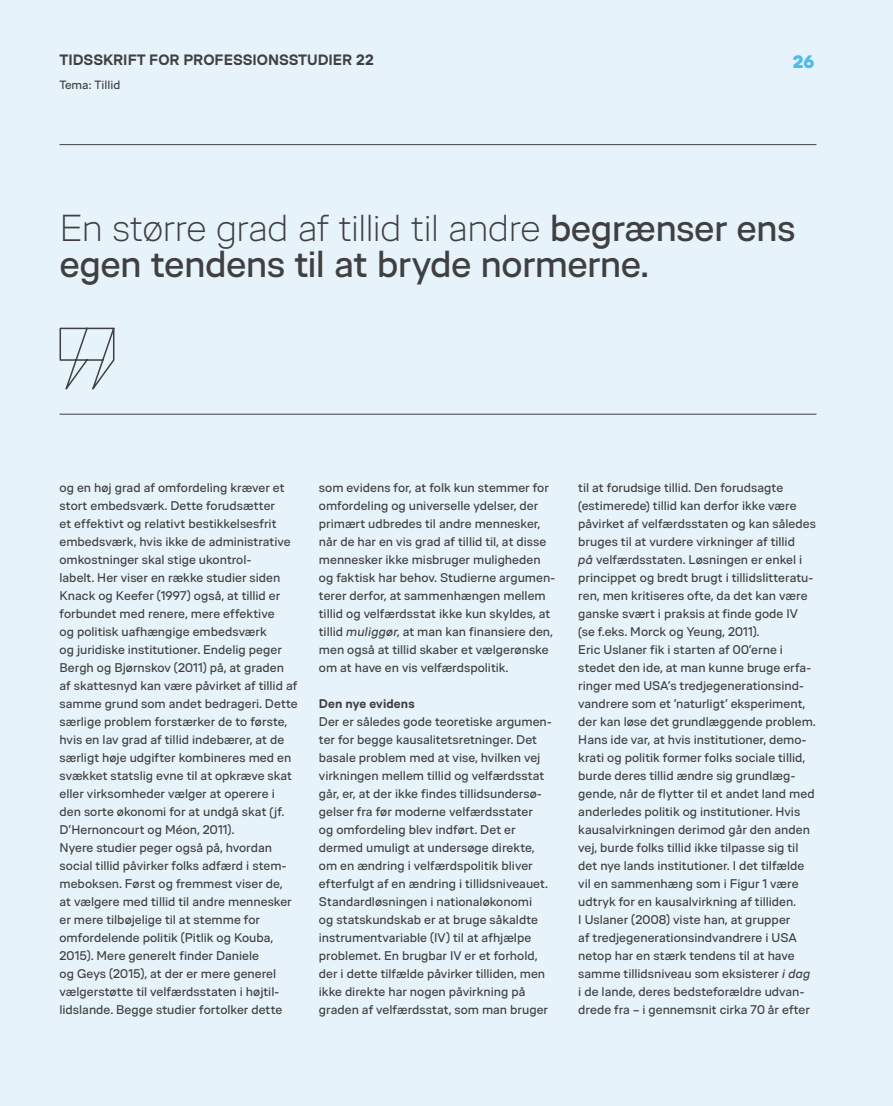
<style>
.page{position:relative;width:893px;height:1106px;background:#e7f3fb}
.page>*{position:absolute;margin:0;border:0;box-sizing:border-box;transform-origin:0 0}
.t1{font:37.5px/36px "VIA Type";letter-spacing:-.02em;color:#404041}
.t2{font:900 18px "VIA Type";color:#4dbcec}
.t3{font:700 15px "VIA Type";color:#404041}
.t4{font:12.6px/18px "VIA Type";color:#404041}
.t5{font:700 12.6px "VIA Type";letter-spacing:.01em;color:#404041}
.t6{font:12px "VIA Type";color:#404041}
.s1{font-weight:300}
.s2{font-style:italic}
</style>
<div class="page">
<svg style="left:59px;top:327px;width:56px;height:63px"></svg>
<hr style="left:60px;top:414px;width:756px;height:1px;background:#404041">
<hr style="left:60px;top:144px;width:756px;height:1px;background:#404041">
<p class="t3" style="left:60px;top:51px;width:316px">TIDSSKRIFT FOR PROFESSIONSSTUDIER 22</p>
<p class="t6" style="left:60px;top:78px;width:62px">Tema: Tillid</p>
<h2 class="t2" style="left:793px;top:50px;width:23px">26</h2>
<h1 class="t1" style="left:60px;top:210px;width:737px"><span class="s1">En større grad af tillid til andre</span> begrænser ens egen tendens til at bryde normerne.</h1>
<p class="t4" style="left:60px;top:479px;width:240px">og en høj grad af omfordeling kræver et stort embedsværk. Dette forudsætter<br>et effektivt og relativt bestikkelsesfrit embedsværk, hvis ikke de administrative omkostninger skal stige ukontrol-<br>labelt. Her viser en række studier siden Knack og Keefer (1997) også, at tillid er forbundet med renere, mere effektive<br>og politisk uafhængige embedsværk<br>og juridiske institutioner. Endelig peger Bergh og Bjørnskov (2011) på, at graden af skattesnyd kan være påvirket af tillid af samme grund som andet bedrageri. Dette særlige problem forstærker de to første, hvis en lav grad af tillid indebærer, at de særligt høje udgifter kombineres med en svækket statslig evne til at opkræve skat eller virksomheder vælger at operere i den sorte økonomi for at undgå skat (jf.<br>D’Hernoncourt og Méon, 2011).<br>Nyere studier peger også på, hvordan social tillid påvirker folks adfærd i stem&shy;meboksen. Først og fremmest viser de,<br>at vælgere med tillid til andre mennesker er mere tilbøjelige til at stemme for omfordelende politik (Pitlik og Kouba, 2015). Mere generelt finder Daniele<br>og Geys (2015), at der er mere generel vælgerstøtte til velfærdsstaten i højtil&shy;lidslande. Begge studier fortolker dette</p>
<p class="t4" style="left:319px;top:479px;width:238px">som evidens for, at folk kun stemmer for omfordeling og universelle ydelser, der primært udbredes til andre mennesker, når de har en vis grad af tillid til, at disse mennesker ikke misbruger muligheden og faktisk har behov. Studierne argumen&shy;terer derfor, at sammenhængen mellem tillid og velfærdsstat ikke kun skyldes, at tillid <span class="s2">muliggør</span>, at man kan finansiere den, men også at tillid skaber et vælgerønske om at have en vis velfærdspolitik.</p>
<p class="t5" style="left:319px;top:696px;width:97px">Den nye evidens</p>
<p class="t4" style="left:319px;top:713px;width:234px">Der er således gode teoretiske argumen&shy;ter for begge kausalitetsretninger. Det basale problem med at vise, hvilken vej virkningen mellem tillid og velfærdsstat går, er, at der ikke findes tillidsundersø&shy;gelser fra før moderne velfærdsstater<br>og omfordeling blev indført. Det er dermed umuligt at undersøge direkte, om en ændring i velfærdspolitik bliver efterfulgt af en ændring i tillidsniveauet.<br>Standardløsningen i nationaløkonomi<br>og statskundskab er at bruge såkaldte instrumentvariable (IV) til at afhjælpe problemet. En brugbar IV er et forhold, der i dette tilfælde påvirker tilliden, men ikke direkte har nogen påvirkning på graden af velfærdsstat, som man bruger</p>
<p class="t4" style="left:578px;top:479px;width:239px">til at forudsige tillid. Den forudsagte (estimerede) tillid kan derfor ikke være påvirket af velfærdsstaten og kan således bruges til at vurdere virkninger af tillid<br><span class="s2">på</span> velfærdsstaten. Løsningen er enkel i princippet og bredt brugt i tillidslitteratu&shy;ren, men kritiseres ofte, da det kan være ganske svært i praksis at finde gode IV (se f.eks. Morck og Yeung, 2011).<br>Eric Uslaner fik i starten af 00’erne i stedet den ide, at man kunne bruge erfa&shy;ringer med USA’s tredjegenerationsind&shy;vandrere som et ’naturligt’ eksperiment, der kan løse det grundlæggende problem.<br>Hans ide var, at hvis institutioner, demo&shy;krati og politik former folks sociale tillid, burde deres tillid ændre sig grundlæg&shy;gende, når de flytter til et andet land med anderledes politik og institutioner. Hvis kausalvirkningen derimod går den anden vej, burde folks tillid ikke tilpasse sig til det nye lands institutioner. I det tilfælde vil en sammenhæng som i Figur 1 være udtryk for en kausalvirkning af tilliden.<br>I Uslaner (2008) viste han, at grupper<br>af tredjegenerationsindvandrere i USA netop har en stærk tendens til at have samme tillidsniveau som eksisterer <span class="s2">i dag </span>i de lande, deres bedsteforældre udvan&shy;drede fra – i gennemsnit cirka 70 år efter</p>
</div>
